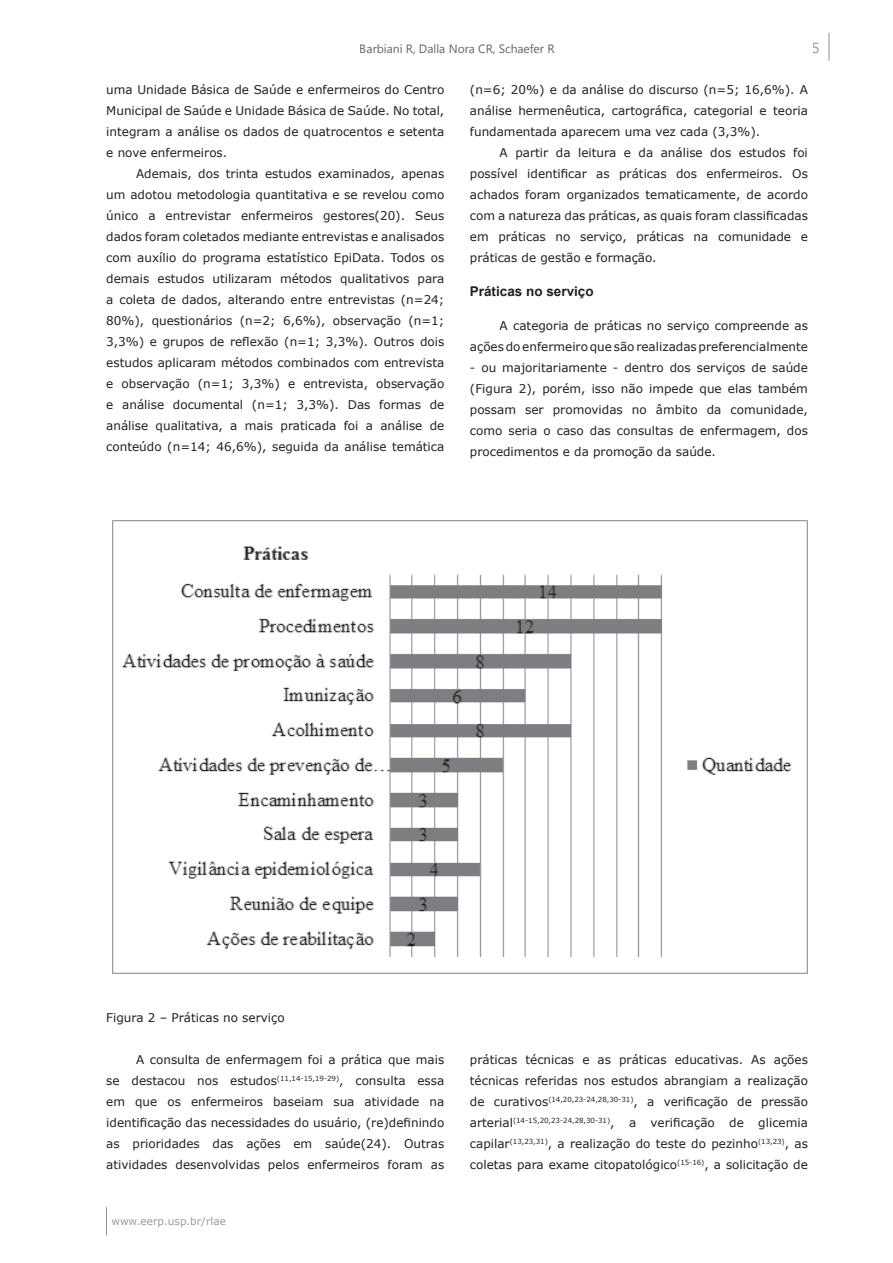
<style>
.page{position:relative;width:893px;height:1263px;background:#fff}
.page>*{position:absolute;margin:0;border:0;box-sizing:border-box;transform-origin:0 0}
.Subseção{font:700 13.5px "Arial";color:#231f20}
.t1{font:13.5px "Geneva";color:#6c6d70}
.Texto{font:12px/21px "Verdana";color:#231f20;text-align:justify}
.t2{font:12px "Segoe UI";color:#231f20}
.Título_de_tabela_e_f{font:12px "Verdana";color:#231f20}
.t3{font:10.5px "Verdana";color:#6c6d70}
</style>
<div class="page">
<svg style="left:106px;top:1207px;width:1px;height:28px"></svg>
<svg style="left:829px;top:33px;width:1px;height:28px"></svg>
<img style="left:113px;top:521px;width:695px;height:453px">
<p class="t2" style="left:360px;top:41px;width:196px">Barbiani R, Dalla Nora CR, Schaefer R</p>
<p class="t1" style="left:812px;top:40px;width:11px">5</p>
<p class="Texto" style="left:106px;top:79px;width:340px">uma Unidade Básica de Saúde e enfermeiros do Centro Municipal de Saúde e Unidade Básica de Saúde. No total, integram a análise os dados de quatrocentos e setenta e nove enfermeiros.</p>
<p class="Texto" style="left:106px;top:163px;width:340px;text-indent:30px">Ademais, dos trinta estudos examinados, apenas um adotou metodologia quantitativa e se revelou como único a entrevistar enfermeiros gestores(20). Seus dados foram coletados mediante entrevistas e analisados com auxílio do programa estatístico EpiData. Todos os demais estudos utilizaram métodos qualitativos para a coleta de dados, alterando entre entrevistas (n=24; 80%), questionários (n=2; 6,6%), observação (n=1; 3,3%) e grupos de reflexão (n=1; 3,3%). Outros dois estudos aplicaram métodos combinados com entrevista e observação (n=1; 3,3%) e entrevista, observação e análise documental (n=1; 3,3%). Das formas de análise qualitativa, a mais praticada foi a análise de conteúdo (n=14; 46,6%), seguida da análise temática</p>
<p class="Texto" style="left:470px;top:79px;width:340px">(n=6; 20%) e da análise do discurso (n=5; 16,6%). A análise hermenêutica, cartográfica, categorial e teoria fundamentada aparecem uma vez cada (3,3%).</p>
<p class="Texto" style="left:470px;top:142px;width:340px;text-indent:30px">A partir da leitura e da análise dos estudos foi possível identificar as práticas dos enfermeiros. Os achados foram organizados tematicamente, de acordo com a natureza das práticas, as quais foram classificadas em práticas no serviço, práticas na comunidade e práticas de gestão e formação.</p>
<p class="Subseção" style="left:470px;top:282px;width:125px">Práticas no serviço</p>
<p class="Texto" style="left:470px;top:314px;width:340px;text-align:right">A categoria de práticas no serviço compreende as ações do enfermeiro que são realizadas preferencialmente</p>
<p class="Texto" style="left:470px;top:356px;width:340px">- ou majoritariamente - dentro dos serviços de saúde (Figura 2), porém, isso não impede que elas também possam ser promovidas no âmbito da comunidade, como seria o caso das consultas de enfermagem, dos procedimentos e da promoção da saúde.</p>
<p class="Título_de_tabela_e_f" style="left:106px;top:1010px;width:180px">Figura 2 – Práticas no serviço</p>
<p class="Texto" style="left:106px;top:1048px;width:340px;text-indent:30px">A consulta de enfermagem foi a prática que mais se destacou nos estudos<sup>(11,14-15,19-29)</sup>, consulta essa em que os enfermeiros baseiam sua atividade na identificação das necessidades do usuário, (re)definindo as prioridades das ações em saúde(24). Outras atividades desenvolvidas pelos enfermeiros foram as</p>
<p class="Texto" style="left:470px;top:1048px;width:340px">práticas técnicas e as práticas educativas. As ações técnicas referidas nos estudos abrangiam a realização de curativos<sup>(14,20,23-24,28,30-31)</sup>, a verificação de pressão arterial<sup>(14-15,20,23-24,28,30-31)</sup>, a verificação de glicemia capilar<sup>(13,23,31)</sup>, a realização do teste do pezinho<sup>(13,23)</sup>, as coletas para exame citopatológico<sup>(15-16)</sup>, a solicitação de</p>
<p class="t3" style="left:111px;top:1215px;width:116px">www.eerp.usp.br/rlae</p>
</div>
